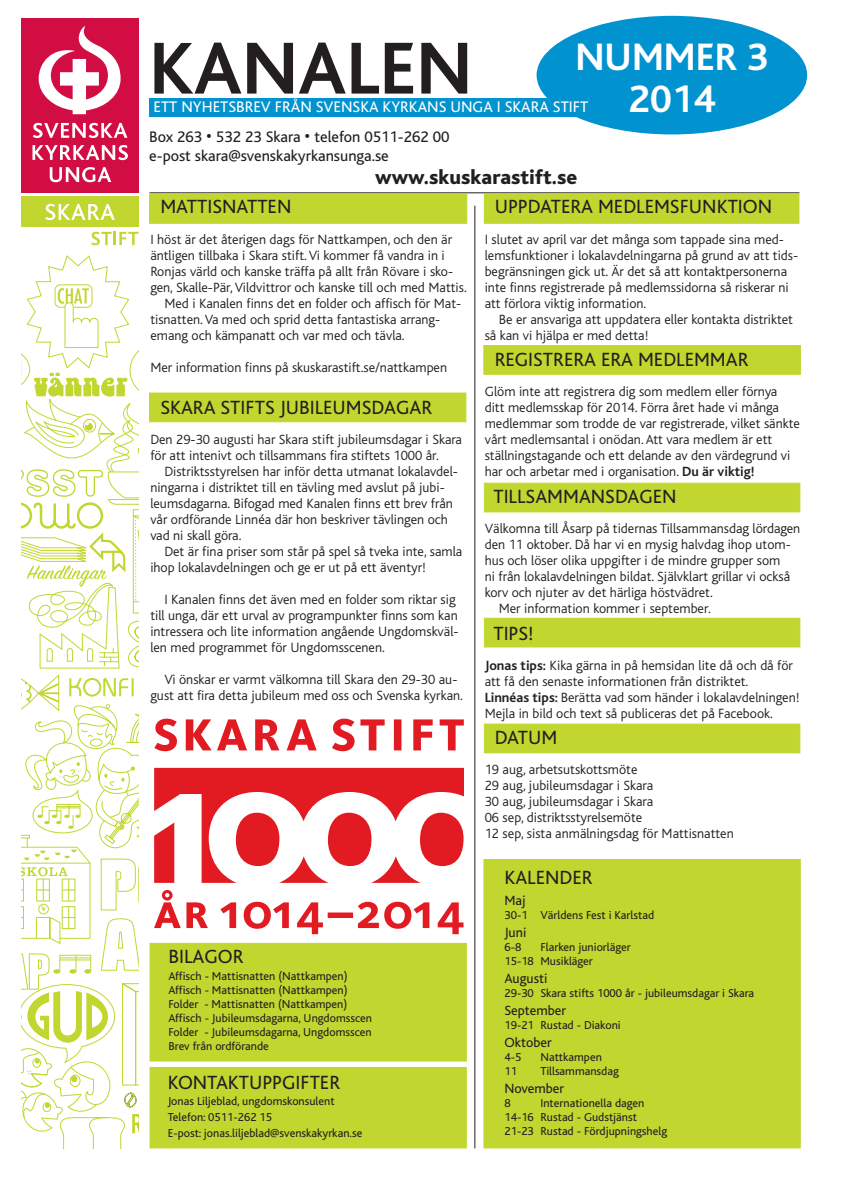
<style>
.page{position:relative;width:842px;height:1191px;background:#fff}
.page>*{position:absolute;margin:0;border:0;box-sizing:border-box;transform-origin:0 0}
.t1{font:700 77px "Bliss";color:#231f20}
.t2{font:700 40px/42px "Bliss";color:#fff;text-align:center}
.t3{font:800 21px "Bliss";color:#231f20}
.Första_rubrik{font:20px "Bliss";color:#231f20}
.Brödtext_utan_indrag{font:20px "Bliss";color:#231f20}
.Rubrik_rutor{font:20px "Bliss";color:#231f20}
.t4{font:16px "Bliss";color:#231f20}
.Mall_text{font:16px "Bliss";color:#fff}
.Brödtext_utan_indrag-2{font:300 14px/16px "Bliss";color:#231f20}
.Brödtext{font:300 14px/16px "Bliss";color:#231f20}
.Brödtext_rutor{font:14px "Bliss";color:#231f20}
.Brödtext_rutor-2{font:12px "Bliss";color:#231f20}
.Brödtext_utan_indrag-3{font:12px "Bliss";color:#231f20}
.s1{font-size:19px}
.s2{font-weight:700}
</style>
<div class="page">
<div style="left:21px;top:196px;width:117px;height:30px;background:#c1d72f"></div>
<div style="left:21px;top:18px;width:117px;height:175px;background:#d20d44"></div>
<svg style="left:33px;top:123px;width:94px;height:15px"></svg>
<svg style="left:32px;top:145px;width:96px;height:15px"></svg>
<svg style="left:50px;top:167px;width:61px;height:15px"></svg>
<svg style="left:39px;top:26px;width:82px;height:88px"></svg>
<svg style="left:91px;top:232px;width:48px;height:13px"></svg>
<svg style="left:45px;top:204px;width:70px;height:16px"></svg>
<svg style="left:35px;top:255px;width:86px;height:33px"></svg>
<svg style="left:21px;top:288px;width:118px;height:859px"></svg>
<hr style="left:150px;top:192px;width:649px;height:1px;background:#231f20">
<hr style="left:474px;top:206px;width:1px;height:942px;background:#231f20">
<div style="left:537px;top:16px;width:270px;height:118px;background:#0093d0;border-radius:50%"></div>
<div style="left:149px;top:98px;width:450px;height:19px;background:#0093d0"></div>
<div style="left:484px;top:618px;width:316px;height:29px;background:#c1d72f;border:1px solid #c1d72f"></div>
<div style="left:483px;top:345px;width:318px;height:30px;background:#c1d72f;border:1px solid #c1d72f"></div>
<div style="left:484px;top:723px;width:316px;height:30px;background:#c1d72f;border:1px solid #c1d72f"></div>
<div style="left:483px;top:859px;width:318px;height:289px;background:#c1d72f;border:1px solid #c1d72f"></div>
<div style="left:150px;top:1067px;width:317px;height:81px;background:#c1d72f"></div>
<div style="left:484px;top:483px;width:316px;height:29px;background:#c1d72f;border:1px solid #c1d72f"></div>
<div style="left:149px;top:392px;width:317px;height:30px;background:#c1d72f;border:1px solid #c1d72f"></div>
<div style="left:484px;top:194px;width:315px;height:30px;background:#c1d72f;border:1px solid #c1d72f"></div>
<div style="left:149px;top:194px;width:318px;height:30px;background:#c1d72f;border:1px solid #c1d72f"></div>
<div style="left:150px;top:943px;width:317px;height:118px;background:#c1d72f"></div>
<svg style="left:154px;top:768px;width:310px;height:115px"></svg>
<svg style="left:154px;top:718px;width:310px;height:33px"></svg>
<svg style="left:154px;top:890px;width:309px;height:44px"></svg>
<p class="t1" style="left:149px;top:28px;width:325px">KANALEN</p>
<p class="Mall_text" style="left:154px;top:98px;width:436px">ETT NYHETSBREV FRÅN SVENSKA KYRKANS UNGA I SKARA STIFT</p>
<p class="t4" style="left:149px;top:128px;width:302px">Box 263 <span class="s1">•</span> 532 23 Skara <span class="s1">•</span> telefon 0511-262 00</p>
<p class="t4" style="left:149px;top:148px;width:241px">e-post skara@svenskakyrkansunga.se</p>
<p class="t3" style="left:375px;top:166px;width:204px">www.skuskarastift.se</p>
<p class="Första_rubrik" style="left:495px;top:196px;width:279px">UPPDATERA MEDLEMSFUNKTION</p>
<p class="Brödtext_utan_indrag-2" style="left:485px;top:231px;width:315px">I slutet av april var det många som tappade sina med&shy;lemsfunktioner i lokalavdelningarna på grund av att tids&shy;begränsningen gick ut. Är det så att kontaktpersonerna inte finns registrerade på medlemssidorna så riskerar ni att förlora viktig information.</p>
<p class="Brödtext" style="left:485px;top:311px;width:310px;text-indent:14px">Be er ansvariga att uppdatera eller kontakta distriktet så kan vi hjälpa er med detta!</p>
<p class="Första_rubrik" style="left:495px;top:349px;width:255px">REGISTRERA ERA MEDLEMMAR</p>
<p class="Brödtext_utan_indrag-2" style="left:485px;top:384px;width:317px">Glöm inte att registrera dig som medlem eller förnya ditt medlemsskap för 2014. Förra året hade vi många medlemmar som trodde de var registrerade, vilket sänkte vårt medlemsantal i onödan. Att vara medlem är ett ställningstagande och ett delande av den värdegrund vi har och arbetar med i organisation. <span class="s2">Du är viktig!</span></p>
<p class="Första_rubrik" style="left:493px;top:486px;width:185px">TILLSAMMANSDAGEN</p>
<p class="Brödtext_utan_indrag-2" style="left:485px;top:520px;width:317px">Välkomna till Åsarp på tidernas Tillsammansdag lördagen den 11 oktober. Då har vi en mysig halvdag ihop utom&shy;hus och löser olika uppgifter i de mindre grupper som<br>ni från lokalavdelningen bildat. Självklart grillar vi också korv och njuter av det härliga höstvädret.</p>
<p class="Brödtext" style="left:499px;top:600px;width:214px">Mer information kommer i september.</p>
<p class="Första_rubrik" style="left:493px;top:622px;width:42px">TIPS!</p>
<p class="Brödtext_utan_indrag-2" style="left:485px;top:657px;width:310px"><span class="s2">Jonas tips:</span> Kika gärna in på hemsidan lite då och då för att få den senaste informationen från distriktet.</p>
<p class="Brödtext_utan_indrag-2" style="left:485px;top:689px;width:316px"><span class="s2">Linnéas tips:</span> Berätta vad som händer i lokalavdelningen!</p>
<p class="Brödtext_utan_indrag-2" style="left:485px;top:705px;width:290px">Mejla in bild och text så publiceras det på Facebook.</p>
<p class="Första_rubrik" style="left:495px;top:727px;width:64px">DATUM</p>
<p class="Brödtext_utan_indrag-2" style="left:485px;top:762px;width:154px">19 aug, arbetsutskottsmöte</p>
<p class="Brödtext_utan_indrag-2" style="left:485px;top:778px;width:170px">29 aug, jubileumsdagar i Skara</p>
<p class="Brödtext_utan_indrag-2" style="left:485px;top:794px;width:170px">30 aug, jubileumsdagar i Skara</p>
<p class="Brödtext_utan_indrag-2" style="left:485px;top:810px;width:159px">06 sep, distriktsstyrelsemöte</p>
<p class="Brödtext_utan_indrag-2" style="left:485px;top:826px;width:251px">12 sep, sista anmälningsdag för Mattisnatten</p>
<p class="t2" style="left:575px;top:37px;width:194px">NUMMER 3<br>2014</p>
<p class="Första_rubrik" style="left:160px;top:196px;width:133px">MATTISNATTEN</p>
<p class="Brödtext_utan_indrag-2" style="left:150px;top:231px;width:318px">I höst är det återigen dags för Nattkampen, och den är äntligen tillbaka i Skara stift. Vi kommer få vandra in i Ronjas värld och kanske träffa på allt från Rövare i sko&shy;gen, Skalle-Pär, Vildvittror och kanske till och med Mattis.</p>
<p class="Brödtext" style="left:150px;top:295px;width:312px;text-indent:14px">Med i Kanalen finns det en folder och affisch för Mat&shy;tisnatten. Va med och sprid detta fantastiska arrang&shy;emang och kämpanatt och var med och tävla.</p>
<p class="Brödtext_utan_indrag-2" style="left:150px;top:359px;width:298px">Mer information finns på skuskarastift.se/nattkampen</p>
<p class="Första_rubrik" style="left:160px;top:397px;width:273px">SKARA STIFTS JUBILEUMSDAGAR</p>
<p class="Brödtext_utan_indrag-2" style="left:150px;top:432px;width:313px">Den 29-30 augusti har Skara stift jubileumsdagar i Skara för att intenivt och tillsammans fira stiftets 1000 år.</p>
<p class="Brödtext" style="left:150px;top:464px;width:309px;text-indent:14px">Distriktsstyrelsen har inför detta utmanat lokalavdel&shy;ningarna i distriktet till en tävling med avslut på jubi&shy;leumsdagarna. Bifogad med Kanalen finns ett brev från vår ordförande Linnéa där hon beskriver tävlingen och vad ni skall göra.</p>
<p class="Brödtext" style="left:150px;top:544px;width:313px;text-indent:14px">Det är fina priser som står på spel så tveka inte, samla ihop lokalavdelningen och ge er ut på ett äventyr!</p>
<p class="Brödtext" style="left:150px;top:592px;width:310px;text-indent:14px">I Kanalen finns det även med en folder som riktar sig till unga, där ett urval av programpunkter finns som kan intressera och lite information angående Ungdomskväl&shy;len med programmet för Ungdomsscenen.</p>
<p class="Brödtext" style="left:150px;top:672px;width:314px;text-indent:14px">Vi önskar er varmt välkomna till Skara den 29-30 au&shy;gust att fira detta jubileum med oss och Svenska kyrkan.</p>
<p class="Rubrik_rutor" style="left:169px;top:946px;width:77px">BILAGOR</p>
<p class="Brödtext_rutor-2" style="left:169px;top:969px;width:181px">Affisch - Mattisnatten (Nattkampen)</p>
<p class="Brödtext_rutor-2" style="left:169px;top:983px;width:181px">Affisch - Mattisnatten (Nattkampen)</p>
<p class="Brödtext_rutor-2" style="left:169px;top:997px;width:180px">Folder - Mattisnatten (Nattkampen)</p>
<p class="Brödtext_rutor-2" style="left:169px;top:1011px;width:205px">Affisch - Jubileumsdagarna, Ungdomsscen</p>
<p class="Brödtext_rutor-2" style="left:169px;top:1025px;width:205px">Folder - Jubileumsdagarna, Ungdomsscen</p>
<p class="Brödtext_rutor-2" style="left:169px;top:1039px;width:102px">Brev från ordförande</p>
<p class="Brödtext_utan_indrag" style="left:168px;top:1071px;width:174px">KONTAKTUPPGIFTER</p>
<p class="Brödtext_utan_indrag-3" style="left:168px;top:1094px;width:168px">Jonas Liljeblad, ungdomskonsulent</p>
<p class="Brödtext_utan_indrag-3" style="left:168px;top:1110px;width:106px">Telefon: 0511-262 15</p>
<p class="Brödtext_utan_indrag-3" style="left:168px;top:1126px;width:196px">E-post: jonas.liljeblad@svenskakyrkan.se</p>
<p class="Rubrik_rutor" style="left:504px;top:867px;width:90px">KALENDER</p>
<p class="Brödtext_rutor" style="left:504px;top:893px;width:23px">Maj</p>
<p class="Brödtext_rutor-2" style="left:504px;top:908px;width:151px">30-1 Världens Fest i Karlstad</p>
<p class="Brödtext_rutor" style="left:504px;top:925px;width:23px">Juni</p>
<p class="Brödtext_rutor-2" style="left:504px;top:940px;width:18px">6-8</p>
<p class="Brödtext_rutor-2" style="left:540px;top:940px;width:92px">Flarken juniorläger</p>
<p class="Brödtext_rutor-2" style="left:504px;top:954px;width:90px">15-18 Musikläger</p>
<p class="Brödtext_rutor" style="left:504px;top:971px;width:45px">Augusti</p>
<p class="Brödtext_rutor-2" style="left:504px;top:986px;width:251px">29-30 Skara stifts 1000 år - jubileumsdagar i Skara</p>
<p class="Brödtext_rutor" style="left:504px;top:1003px;width:63px">September</p>
<p class="Brödtext_rutor-2" style="left:504px;top:1018px;width:118px">19-21 Rustad - Diakoni</p>
<p class="Brödtext_rutor" style="left:504px;top:1035px;width:49px">Oktober</p>
<p class="Brödtext_rutor-2" style="left:504px;top:1050px;width:18px">4-5</p>
<p class="Brödtext_rutor-2" style="left:540px;top:1050px;width:63px">Nattkampen</p>
<p class="Brödtext_rutor-2" style="left:504px;top:1064px;width:14px">11</p>
<p class="Brödtext_rutor-2" style="left:540px;top:1064px;width:80px">Tillsammansdag</p>
<p class="Brödtext_rutor" style="left:504px;top:1081px;width:61px">November</p>
<p class="Brödtext_rutor-2" style="left:504px;top:1096px;width:8px">8</p>
<p class="Brödtext_rutor-2" style="left:540px;top:1096px;width:105px">Internationella dagen</p>
<p class="Brödtext_rutor-2" style="left:504px;top:1110px;width:134px">14-16 Rustad - Gudstjänst</p>
<p class="Brödtext_rutor-2" style="left:504px;top:1124px;width:164px">21-23 Rustad - Fördjupningshelg</p>
</div>
